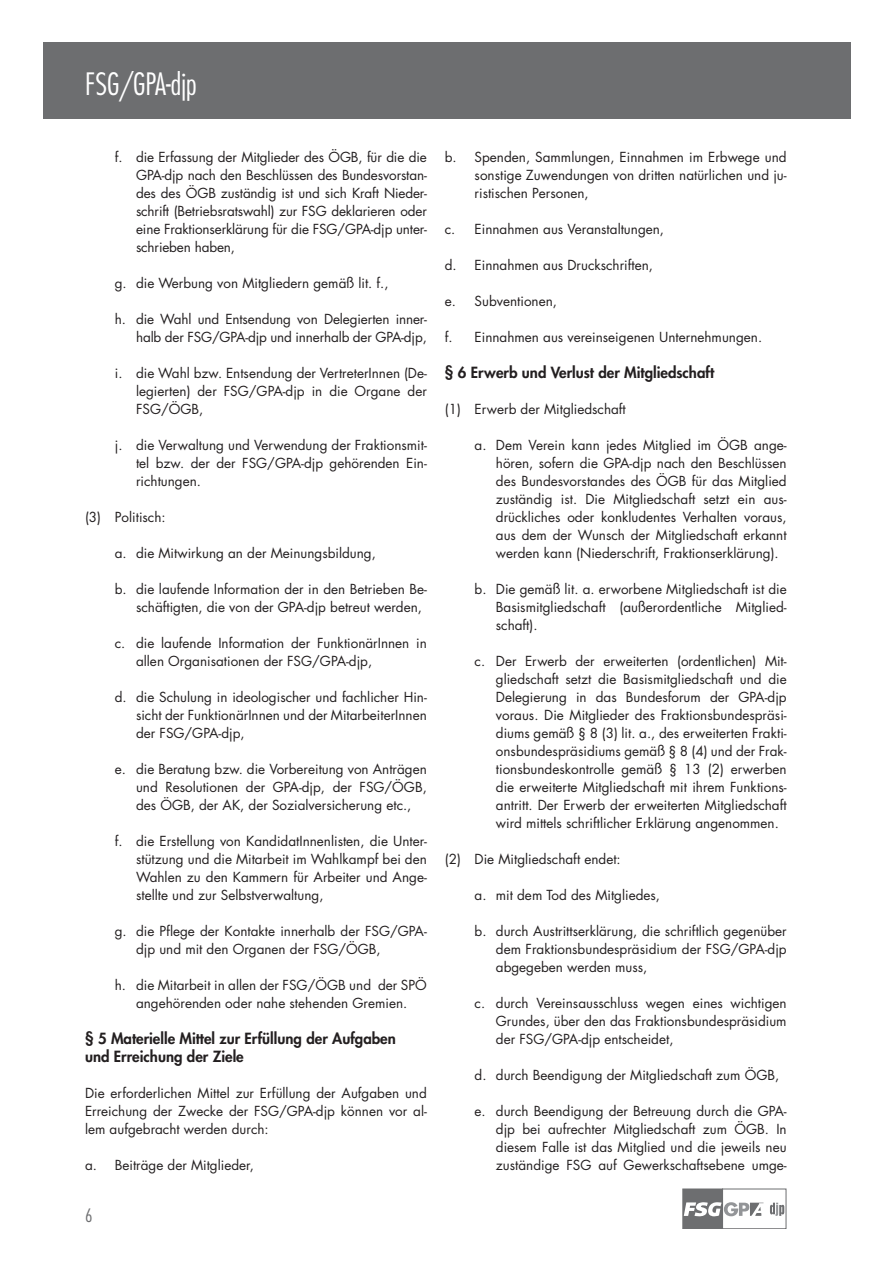
<style>
.page{position:relative;width:893px;height:1263px;background:#fff}
.page>*{position:absolute;margin:0;border:0;box-sizing:border-box;transform-origin:0 0}
.t1{font:300 condensed 30px "Futura Std";color:#fff}
.t2{font:300 condensed 18px "Futura Std";color:#6d6e70}
.t3{font:800 15px/18px "Futura Std";color:#231f20}
.t4{font:13.5px/18px "Futura Std";color:#231f20;text-align:justify}
</style>
<div class="page">
<div style="left:43px;top:43px;width:807px;height:76px;background:#6d6e70"></div>
<div style="left:722px;top:1189px;width:64px;height:40px;border:1px solid #6d6e70"></div>
<div style="left:683px;top:1189px;width:39px;height:40px;background:#6d6e70"></div>
<div style="left:683px;top:1189px;width:40px;height:40px;border:1px solid #6d6e70"></div>
<svg style="left:770px;top:1203px;width:14px;height:13px"></svg>
<svg style="left:684px;top:1202px;width:79px;height:14px"></svg>
<h1 class="t1" style="left:85px;top:70px;width:113px">FSG/GPA-djp</h1>
<p class="t4" style="left:136px;top:149px;width:292px;text-indent:-21px">f. die Erfassung der Mitglieder des ÖGB, für die die GPA-djp nach den Beschlüssen des Bundesvorstan&shy;des des ÖGB zuständig ist und sich Kraft Nieder&shy;schrift (Betriebsratswahl) zur FSG deklarieren oder eine Fraktionserklärung für die FSG/GPA-djp unter&shy;schrieben haben,</p>
<p class="t4" style="left:115px;top:275px;width:275px">g. die Werbung von Mitgliedern gemäß lit. f.,</p>
<p class="t4" style="left:115px;top:311px;width:314px;text-align:right">h. die Wahl und Entsendung von Delegierten inner&shy;halb der FSG/GPA-djp und innerhalb der GPA-djp,</p>
<p class="t4" style="left:136px;top:365px;width:292px;text-indent:-21px">i. die Wahl bzw. Entsendung der VertreterInnen (De&shy;legierten) der FSG/GPA-djp in die Organe der FSG/ÖGB,</p>
<p class="t4" style="left:136px;top:437px;width:292px;text-indent:-21px">j. die Verwaltung und Verwendung der Fraktionsmit&shy;tel bzw. der der FSG/GPA-djp gehörenden Ein&shy;richtungen.</p>
<p class="t4" style="left:85px;top:509px;width:82px">(3) Politisch:</p>
<p class="t4" style="left:115px;top:545px;width:263px">a. die Mitwirkung an der Meinungsbildung,</p>
<p class="t4" style="left:136px;top:581px;width:292px;text-indent:-21px">b. die laufende Information der in den Betrieben Be&shy;schäftigten, die von der GPA-djp betreut werden,</p>
<p class="t4" style="left:136px;top:635px;width:292px;text-indent:-21px">c. die laufende Information der FunktionärInnen in allen Organisationen der FSG/GPA-djp,</p>
<p class="t4" style="left:136px;top:689px;width:292px;text-indent:-21px">d. die Schulung in ideologischer und fachlicher Hin&shy;sicht der FunktionärInnen und der MitarbeiterInnen der FSG/GPA-djp,</p>
<p class="t4" style="left:136px;top:761px;width:292px;text-indent:-21px">e. die Beratung bzw. die Vorbereitung von Anträgen und Resolutionen der GPA-djp, der FSG/ÖGB, des ÖGB, der AK, der Sozialversicherung etc.,</p>
<p class="t4" style="left:136px;top:833px;width:292px;text-indent:-21px">f. die Erstellung von KandidatInnenlisten, die Unter&shy;stützung und die Mitarbeit im Wahlkampf bei den Wahlen zu den Kammern für Arbeiter und Ange&shy;stellte und zur Selbstverwaltung,</p>
<p class="t4" style="left:136px;top:923px;width:292px;text-indent:-21px">g. die Pflege der Kontakte innerhalb der FSG/GPA&shy;djp und mit den Organen der FSG/ÖGB,</p>
<p class="t4" style="left:115px;top:977px;width:314px;text-align:center">h. die Mitarbeit in allen der FSG/ÖGB und der SPÖ angehörenden oder nahe stehenden Gremien.</p>
<p class="t3" style="left:85px;top:1030px;width:312px">§ 5 Materielle Mittel zur Erfüllung der Aufgaben und Erreichung der Ziele</p>
<p class="t4" style="left:85px;top:1085px;width:343px">Die erforderlichen Mittel zur Erfüllung der Aufgaben und Erreichung der Zwecke der FSG/GPA-djp können vor al&shy;lem aufgebracht werden durch:</p>
<p class="t4" style="left:85px;top:1157px;width:170px">a. Beiträge der Mitglieder,</p>
<h2 class="t2" style="left:85px;top:1206px;width:9px">6</h2>
<p class="t4" style="left:475px;top:149px;width:314px;text-indent:-30px">b. Spenden, Sammlungen, Einnahmen im Erbwege und sonstige Zuwendungen von dritten natürlichen und ju&shy;ristischen Personen,</p>
<p class="t4" style="left:445px;top:221px;width:221px">c. Einnahmen aus Veranstaltungen,</p>
<p class="t4" style="left:445px;top:257px;width:210px">d. Einnahmen aus Druckschriften,</p>
<p class="t4" style="left:445px;top:293px;width:114px">e. Subventionen,</p>
<p class="t4" style="left:445px;top:329px;width:319px">f. Einnahmen aus vereinseigenen Unternehmungen.</p>
<p class="t3" style="left:445px;top:364px;width:271px">§ 6 Erwerb und Verlust der Mitgliedschaft</p>
<p class="t4" style="left:445px;top:401px;width:183px">(1) Erwerb der Mitgliedschaft</p>
<p class="t4" style="left:496px;top:437px;width:292px;text-indent:-21px">a. Dem Verein kann jedes Mitglied im ÖGB ange&shy;hören, sofern die GPA-djp nach den Beschlüssen des Bundesvorstandes des ÖGB für das Mitglied zuständig ist. Die Mitgliedschaft setzt ein aus&shy;drückliches oder konkludentes Verhalten voraus, aus dem der Wunsch der Mitgliedschaft erkannt werden kann (Niederschrift, Fraktionserklärung).</p>
<p class="t4" style="left:496px;top:581px;width:292px;text-indent:-21px">b. Die gemäß lit. a. erworbene Mitgliedschaft ist die Basismitgliedschaft (außerordentliche Mitglied&shy;schaft).</p>
<p class="t4" style="left:496px;top:653px;width:292px;text-indent:-21px">c. Der Erwerb der erweiterten (ordentlichen) Mit&shy;gliedschaft setzt die Basismitgliedschaft und die Delegierung in das Bundesforum der GPA-djp voraus. Die Mitglieder des Fraktionsbundespräsi&shy;diums gemäß § 8 (3) lit. a., des erweiterten Frakti&shy;onsbundespräsidiums gemäß § 8 (4) und der Frak&shy;tionsbundeskontrolle gemäß § 13 (2) erwerben die erweiterte Mitgliedschaft mit ihrem Funktions&shy;antritt. Der Erwerb der erweiterten Mitgliedschaft wird mittels schriftlicher Erklärung angenommen.</p>
<p class="t4" style="left:445px;top:851px;width:177px">(2) Die Mitgliedschaft endet:</p>
<p class="t4" style="left:475px;top:887px;width:187px">a. mit dem Tod des Mitgliedes,</p>
<p class="t4" style="left:496px;top:923px;width:292px;text-indent:-21px">b. durch Austrittserklärung, die schriftlich gegenüber dem Fraktionsbundespräsidium der FSG/GPA-djp abgegeben werden muss,</p>
<p class="t4" style="left:496px;top:995px;width:292px;text-indent:-21px">c. durch Vereinsausschluss wegen eines wichtigen Grundes, über den das Fraktionsbundespräsidium der FSG/GPA-djp entscheidet,</p>
<p class="t4" style="left:475px;top:1067px;width:306px">d. durch Beendigung der Mitgliedschaft zum ÖGB,</p>
<p class="t4" style="left:496px;top:1103px;width:292px;text-indent:-21px">e. durch Beendigung der Betreuung durch die GPA&shy;djp bei aufrechter Mitgliedschaft zum ÖGB. In diesem Falle ist das Mitglied und die jeweils neu zuständige FSG auf Gewerkschaftsebene umge-</p>
</div>
